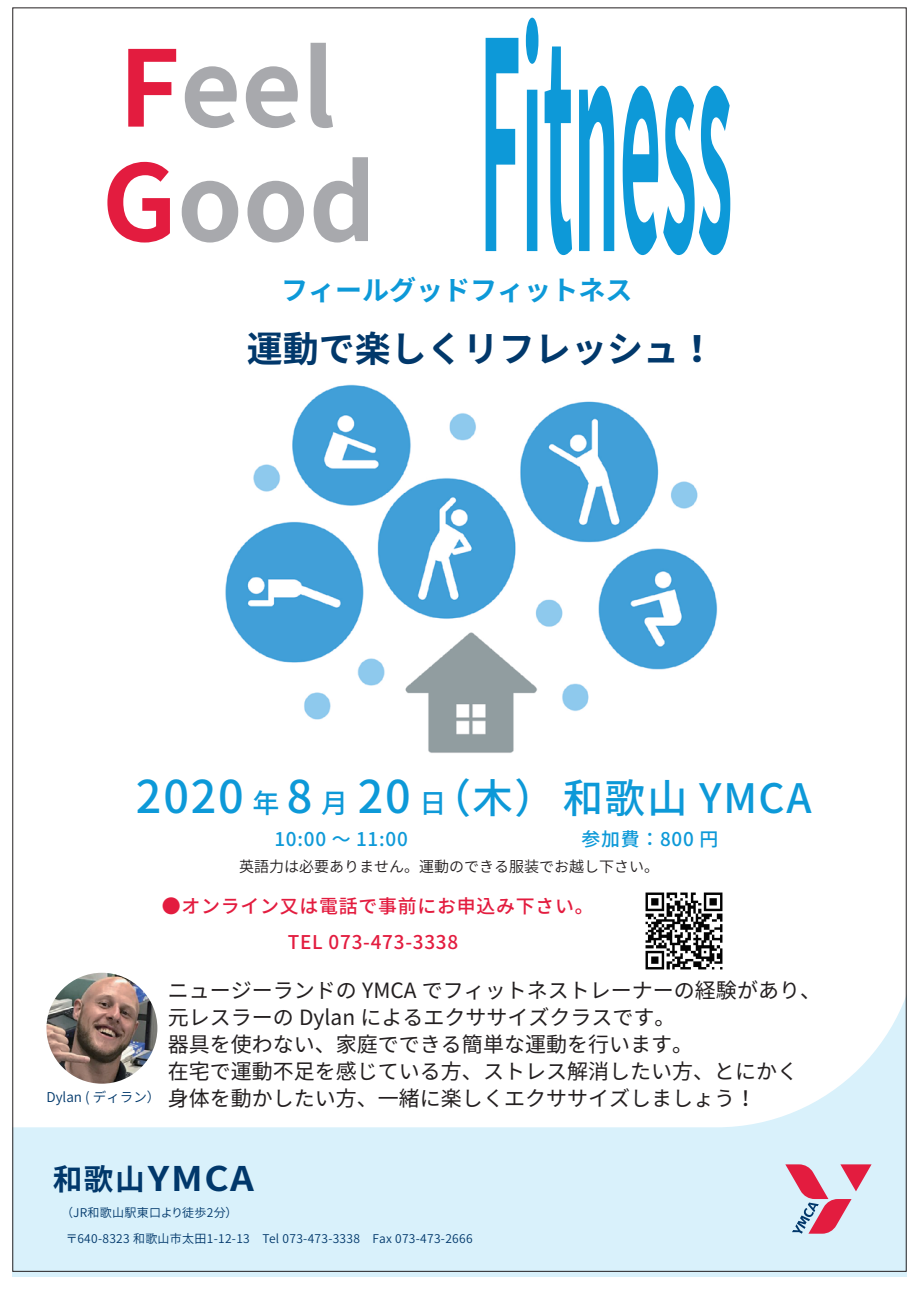
<style>
.page{position:relative;width:919px;height:1289px;background:#fff}
.page>*{position:absolute;margin:0;border:0;box-sizing:border-box;transform-origin:0 0}
.t1{font:700 288px "Source Han Sans JP";color:#0d99d8;scale:.25 1}
.t2{font:700 105px/114.4px "Source Han Sans JP";color:#a8a9ad}
.t3{font:500 40.5px "Source Han Sans JP";letter-spacing:.04em;color:#0d99d8}
.t4{font:700 36px "Source Han Sans JP";color:#01386b}
.t5{font:700 33.9px "Source Han Sans JP";color:#01386b;scale:1.1 1}
.t6{font:700 27px "Source Han Sans JP";color:#0d99d8}
.t7{font:21px/27px "Source Han Sans JP";color:#231f20}
.t8{font:500 18.9px/35.8px "Source Han Sans JP";letter-spacing:.04em;color:#e31c3f;text-align:center}
.t9{font:500 18.9px "Source Han Sans JP";letter-spacing:.04em;color:#0d99d8}
.t10{font:15px "Source Han Sans JP";color:#231f20}
.t11{font:13.5px "Source Han Sans JP";color:#01386b}
.t12{font:12px "Source Han Sans JP";letter-spacing:.025em;color:#01386b}
.s1{color:#e31c3f}
.s2{font-size:45px}
.s3{font-size:27px}
.s4{font-size:29.7px}
</style>
<div class="page">
<svg style="left:13px;top:983px;width:893px;height:293px;fill:#d9f1fb"></svg>
<svg style="left:785px;top:1164px;width:86px;height:69px;background:#d6a5b8"></svg>
<img style="left:225px;top:384px;width:493px;height:369px">
<img style="left:645px;top:892px;width:78px;height:78px">
<img style="left:46px;top:972px;width:111px;height:111px;border-radius:55px">
<h2 class="t2" style="left:102px;top:33px;width:276px"><span class="s1">F</span>eel<br><span class="s1">G</span>ood</h2>
<h1 class="t1" style="left:479px;top:-17px;width:1016px">Fitness</h1>
<p class="t6" style="left:281px;top:275px;width:352px">フィールグッドフィットネス</p>
<h3 class="t4" style="left:247px;top:328px;width:469px">運動で楽しくリフレッシュ！</h3>
<h3 class="t3" style="left:136px;top:775px;width:677px"><span class="s2">2020</span> <span class="s3">年</span> <span class="s2">8</span> <span class="s3">月</span> <span class="s2">20</span> <span class="s3">日</span>（木）和歌山 YMCA</h3>
<p class="t9" style="left:274px;top:828px;width:135px">10:00 ～ 11:00</p>
<p class="t9" style="left:581px;top:828px;width:138px">参加費：800 円</p>
<p class="t10" style="left:239px;top:857px;width:422px">英語力は必要ありません。運動のできる服装でお越し下さい。</p>
<p class="t8" style="left:162px;top:888px;width:433px">●オンライン又は電話で事前にお申込み下さい。<br>TEL 073-473-3338</p>
<p class="t11" style="left:46px;top:1089px;width:115px">Dylan ( ディラン）</p>
<p class="t7" style="left:168px;top:977px;width:654px">ニュージーランドの YMCA でフィットネストレーナーの経験があり、元レスラーの Dylan によるエクササイズクラスです。<br>器具を使わない、家庭でできる簡単な運動を行います。<br>在宅で運動不足を感じている方、ストレス解消したい方、とにかく身体を動かしたい方、一緒に楽しくエクササイズしましょう！</p>
<h3 class="t5" style="left:53px;top:1159px;width:184px"><span class="s4">和歌山</span>YMCA</h3>
<p class="t12" style="left:61px;top:1205px;width:178px">（JR和歌山駅東口より徒歩2分）</p>
<p class="t12" style="left:66px;top:1232px;width:408px">〒640-8323 和歌山市太田1-12-13　Tel 073-473-3338　Fax 073-473-2666</p>
</div>
